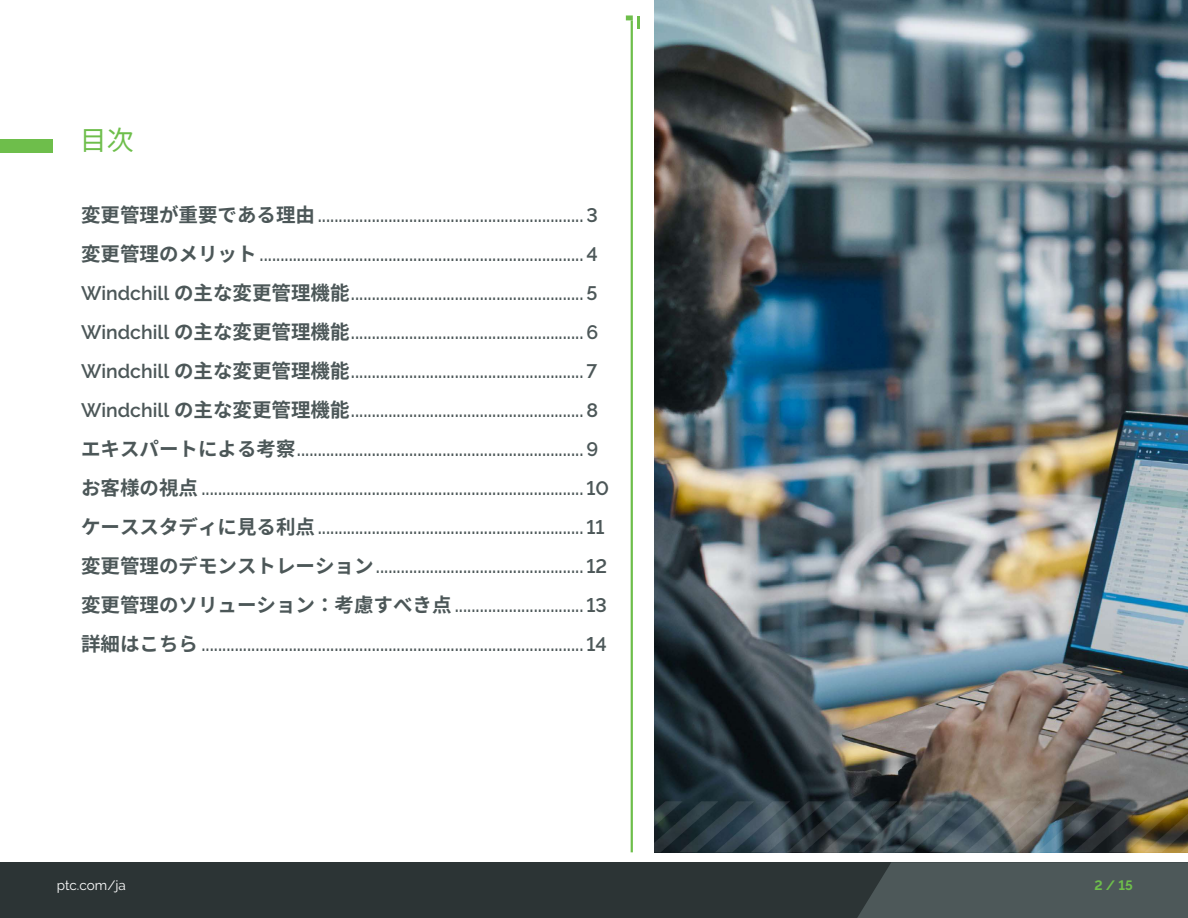
<style>
.page{position:relative;width:1188px;height:918px;background:#fff}
.page>*{position:absolute;margin:0;border:0;box-sizing:border-box;transform-origin:0 0}
.t1{font:27px "Noto Sans CJ Kjp";color:#6ebe4b}
.t2{font:600 19.5px/39px "PTC Raleway";color:#4c5758}
.t3{font:13.5px "PTC Raleway";color:#fff}
.t4{font:700 13.5px "PTC Raleway";color:#6ebe4b}
.s1{font-family:"Noto Sans CJ Kjp";font-weight:700}
</style>
<div class="page">
<div style="left:0;top:139px;width:53px;height:14px;background:#6ebe4b"></div>
<img style="left:625px;top:15px;width:563px;height:837px">
<div style="left:0;top:862px;width:1188px;height:56px;background:#2c3435"></div>
<div style="left:857px;top:862px;width:331px;height:56px;background:#4d5859"></div>
<h1 class="t1" style="left:80px;top:125px;width:56px">目次</h1>
<p class="t2" style="left:81px;top:196px;width:530px"><span class="s1">変更管理が重要である理由</span> ................................................................ 3<span class="s1">変更管理のメリット</span> .............................................................................. 4<br>Windchill <span class="s1">の主な変更管理機能</span> ........................................................ 5<br>Windchill <span class="s1">の主な変更管理機能</span> ........................................................6<br>Windchill <span class="s1">の主な変更管理機能</span> ........................................................ 7<br>Windchill <span class="s1">の主な変更管理機能</span> ........................................................8<span class="s1">エキスパートによる考察</span> .....................................................................9<span class="s1">お客様の視点</span> ............................................................................................ 10<span class="s1">ケーススタディに見る利点</span> ................................................................ 11<span class="s1">変更管理のデモンストレーション</span> .................................................. 12<span class="s1">変更管理のソリューション：考慮すべき点</span> ............................... 13<span class="s1">詳細はこちら</span> ............................................................................................ 14</p>
<p class="t3" style="left:57px;top:878px;width:71px">ptc.com/ja</p>
<p class="t4" style="left:1095px;top:878px;width:40px">2 / 15</p>
</div>
